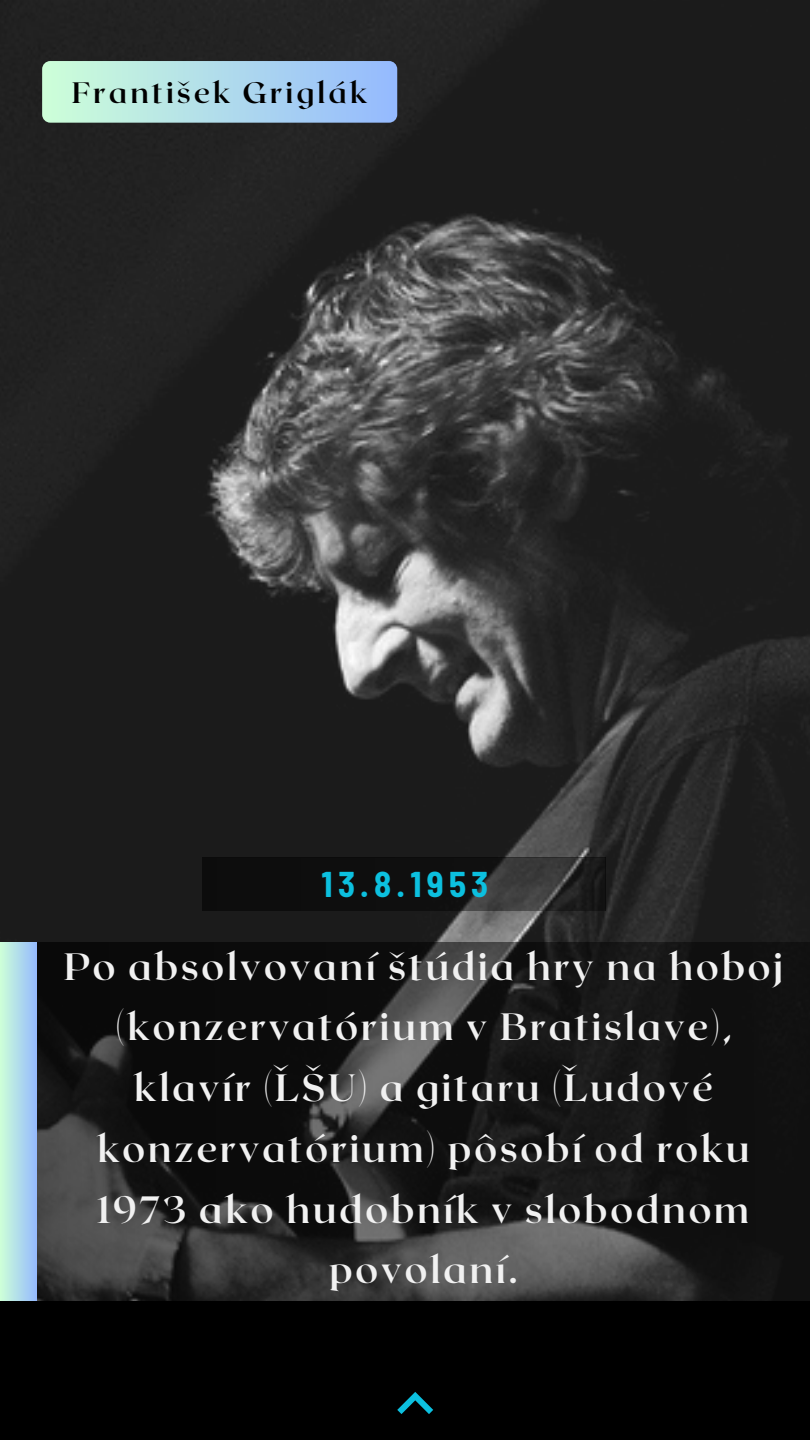
<style>
.page{position:relative;width:810px;height:1440px;background:#fff}
.page>*{position:absolute;margin:0;border:0;box-sizing:border-box;transform-origin:0 0}
.t1{font:700 38px/60.8px "Roxborough CF";letter-spacing:.065em;color:#f1f1f1;text-align:center}
.t2{font:700 semi-condensed 35px "Barlow";letter-spacing:.15em;color:#0cc0df}
.t3{font:700 29.5px "Roxborough CF";letter-spacing:.1em;color:#000}
</style>
<div class="page">
<img style="left:0;top:0;width:810px;height:942px">
<svg style="left:37px;top:942px;width:773px;height:359px;background:#202020"></svg>
<svg style="left:0;top:942px;width:37px;height:359px;background:#b1dceb"></svg>
<div style="left:0;top:1301px;width:810px;height:139px;background:#000"></div>
<svg style="left:397px;top:1392px;width:36px;height:22px"></svg>
<svg style="left:202px;top:857px;width:403px;height:54px;background:#191919"></svg>
<div style="left:42px;top:61px;width:355px;height:62px;background:linear-gradient(to right,#cdffd8,#94baff);border-radius:8px"></div>
<p class="t3" style="left:72px;top:74px;width:297px">František Griglák</p>
<p class="t2" style="left:322px;top:862px;width:168px">13.8.1953</p>
<p class="t1" style="left:64px;top:934px;width:721px">Po absolvovaní štúdia hry na hoboj (konzervatórium v Bratislave), klavír (ĽŠU) a gitaru (Ľudové konzervatórium) pôsobí od roku<br>1973 ako hudobník v slobodnom povolaní.</p>
</div>
